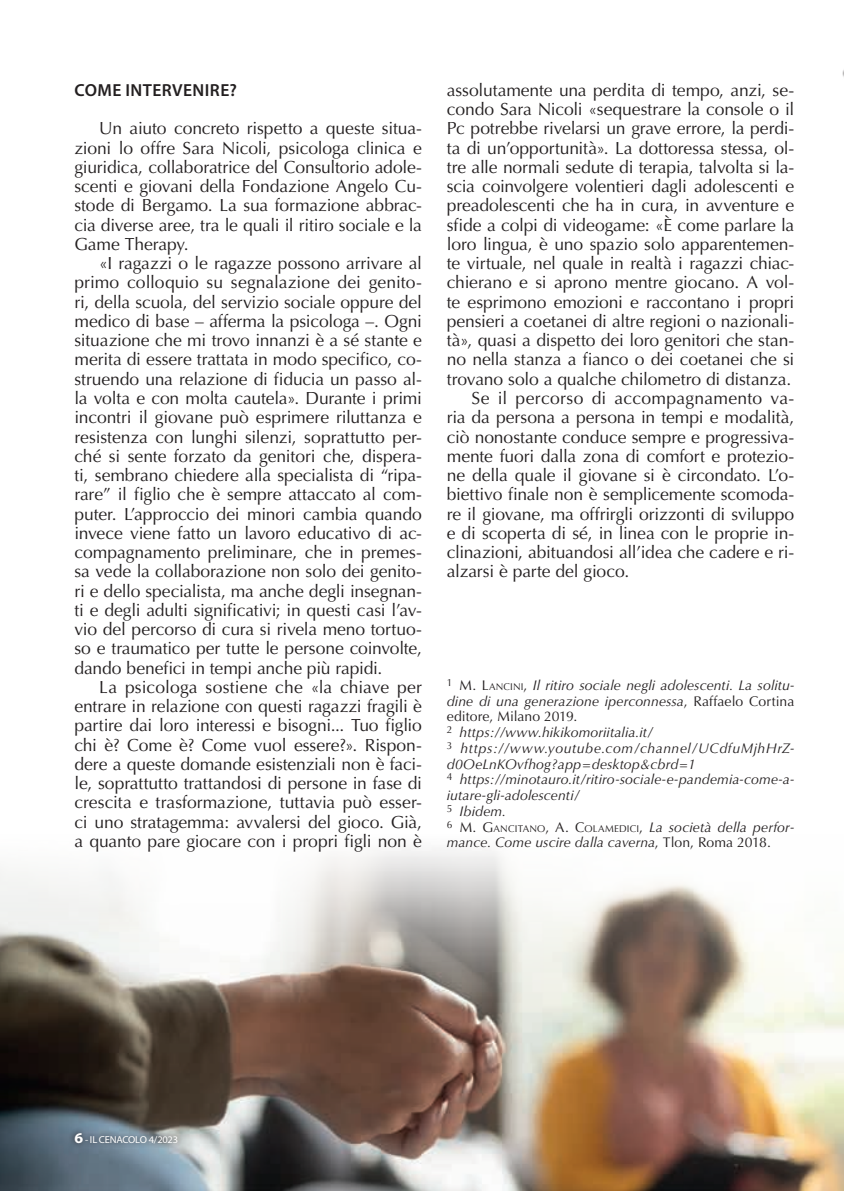
<style>
.page{position:relative;width:844px;height:1191px;background:#fff}
.page>*{position:absolute;margin:0;border:0;box-sizing:border-box;transform-origin:0 0}
.t1{font:17.5px/19.2px "Optima LT Std";letter-spacing:-.01em;color:#231f20;text-align:justify}
.t2{font:17.5px "Optima LT Std";letter-spacing:.015em;color:#231f20}
.t3{font:600 17.5px "Myriad Pro";letter-spacing:.025em;color:#231f20}
.t4{font:italic 14px/15.8px "Optima";letter-spacing:.01em;color:#231f20}
.t5{font:10.15px "Myriad Pro";letter-spacing:-.02em;color:#fff;scale:1.04 1}
.s1{font-style:normal}
.s2{font-style:normal;font-size:9.8px}
.s3{font-weight:700;font-size:15.05px}
</style>
<div class="page">
<img style="left:0;top:849px;width:843px;height:342px">
<div style="left:69px;top:1126px;width:114px;height:23px;background:#231f20;opacity:.9"></div>
<p class="t3" style="left:75px;top:80px;width:164px">COME INTERVENIRE?</p>
<p class="t1" style="left:74px;top:119px;width:349px;text-indent:25px">Un aiuto concreto rispetto a queste situa&shy;zioni lo offre Sara Nicoli, psicologa clinica e giuridica, collaboratrice del Consultorio adole&shy;scenti e giovani della Fondazione Angelo Cu&shy;stode di Bergamo. La sua formazione abbrac&shy;cia diverse aree, tra le quali il ritiro sociale e la Game Therapy.</p>
<p class="t1" style="left:74px;top:254px;width:349px;text-indent:25px">«I ragazzi o le ragazze possono arrivare al primo colloquio su segnalazione dei genito&shy;ri, della scuola, del servizio sociale oppure del medico di base – afferma la psicologa –. Ogni situazione che mi trovo innanzi è a sé stante e merita di essere trattata in modo specifico, co&shy;struendo una relazione di fiducia un passo al&shy;la volta e con molta cautela». Durante i primi incontri il giovane può esprimere riluttanza e resistenza con lunghi silenzi, soprattutto per&shy;ché si sente forzato da genitori che, dispera&shy;ti, sembrano chiedere alla specialista di “ripa&shy;rare” il figlio che è sempre attaccato al com&shy;puter. L’approccio dei minori cambia quando invece viene fatto un lavoro educativo di ac&shy;compagnamento preliminare, che in premes&shy;sa vede la collaborazione non solo dei genito&shy;ri e dello specialista, ma anche degli insegnan&shy;ti e degli adulti significativi; in questi casi l’av&shy;vio del percorso di cura si rivela meno tortuo&shy;so e traumatico per tutte le persone coinvolte, dando benefici in tempi anche più rapidi.</p>
<p class="t1" style="left:74px;top:677px;width:349px;text-indent:25px">La psicologa sostiene che «la chiave per entrare in relazione con questi ragazzi fragili è partire dai loro interessi e bisogni... Tuo figlio chi è? Come è? Come vuol essere?». Rispon&shy;dere a queste domande esistenziali non è faci&shy;le, soprattutto trattandosi di persone in fase di crescita e trasformazione, tuttavia può esser&shy;ci uno stratagemma: avvalersi del gioco. Già, a quanto pare giocare con i propri figli non è</p>
<p class="t1" style="left:446px;top:81px;width:349px">assolutamente una perdita di tempo, anzi, se-</p>
<p class="t1" style="left:446px;top:100px;width:349px">condo Sara Nicoli «sequestrare la console o il</p>
<p class="t1" style="left:446px;top:119px;width:349px">Pc potrebbe rivelarsi un grave errore, la perdi-</p>
<p class="t1" style="left:446px;top:138px;width:349px">ta di un’opportunità». La dottoressa stessa, ol-</p>
<p class="t1" style="left:446px;top:158px;width:349px">tre alle normali sedute di terapia, talvolta si la-</p>
<p class="t1" style="left:446px;top:177px;width:349px">scia coinvolgere volentieri dagli adolescenti e</p>
<p class="t1" style="left:446px;top:196px;width:349px">preadolescenti che ha in cura, in avventure e</p>
<p class="t1" style="left:446px;top:215px;width:349px">sfide a colpi di videogame: «È come parlare la</p>
<p class="t1" style="left:446px;top:235px;width:349px">loro lingua, è uno spazio solo apparentemen-</p>
<p class="t1" style="left:446px;top:254px;width:349px">te virtuale, nel quale in realtà i ragazzi chiac-</p>
<p class="t1" style="left:446px;top:273px;width:349px">chierano e si aprono mentre giocano. A vol-</p>
<p class="t1" style="left:446px;top:292px;width:349px">te esprimono emozioni e raccontano i propri</p>
<p class="t1" style="left:446px;top:312px;width:349px">pensieri a coetanei di altre regioni o nazionali-</p>
<p class="t1" style="left:446px;top:331px;width:349px">tà», quasi a dispetto dei loro genitori che stan-</p>
<p class="t1" style="left:446px;top:350px;width:349px">no nella stanza a fianco o dei coetanei che si</p>
<p class="t1" style="left:446px;top:369px;width:346px">trovano solo a qualche chilometro di distanza.</p>
<p class="t2" style="left:471px;top:388px;width:324px">Se il percorso di accompagnamento va-</p>
<p class="t1" style="left:446px;top:408px;width:349px">ria da persona a persona in tempi e modalità,</p>
<p class="t1" style="left:446px;top:427px;width:349px">ciò nonostante conduce sempre e progressiva-</p>
<p class="t1" style="left:446px;top:446px;width:349px">mente fuori dalla zona di comfort e protezio-</p>
<p class="t1" style="left:446px;top:466px;width:349px">ne della quale il giovane si è circondato. L’o-</p>
<p class="t1" style="left:446px;top:485px;width:349px">biettivo finale non è semplicemente scomoda-</p>
<p class="t1" style="left:446px;top:504px;width:349px">re il giovane, ma offrirgli orizzonti di sviluppo</p>
<p class="t1" style="left:446px;top:523px;width:349px">e di scoperta di sé, in linea con le proprie in-</p>
<p class="t1" style="left:446px;top:543px;width:349px">clinazioni, abituandosi all’idea che cadere e ri-</p>
<p class="t1" style="left:446px;top:562px;width:184px">alzarsi è parte del gioco.</p>
<p class="t4" style="left:446px;top:677px;width:349px"><sup>1</sup> <span class="s1">M.</span> <span class="s1">L</span><span class="s2">ANCINI</span><span class="s1">,</span> Il ritiro sociale negli adolescenti. La solitu&shy;dine di una generazione iperconnessa<span class="s1">, Raffaelo Cortina editore, Milano 2019.<br></span><sup>2</sup> https://www.hikikomoriitalia.it/<br><sup>3</sup> https://www.youtube.com/channel/UCdfuMjhHrZ&shy;d0OeLnKOvfhog?app=desktop&amp;cbrd=1<br><sup>4</sup> https://minotauro.it/ritiro-sociale-e-pandemia-come-a&shy;iutare-gli-adolescenti/<br><sup>5</sup> Ibidem.<br><sup>6</sup> <span class="s1">M.</span> <span class="s1">G</span><span class="s2">ANCITANO</span><span class="s1">, A.</span> <span class="s1">C</span><span class="s2">OLAMEDICI</span><span class="s1">,</span> La società della perfor&shy;mance. Come uscire dalla caverna<span class="s1">, Tlon, Roma 2018.</span></p>
<p class="t5" style="left:74px;top:1134px;width:101px"><span class="s3">6</span> - IL CENACOLO 4/2023</p>
</div>
